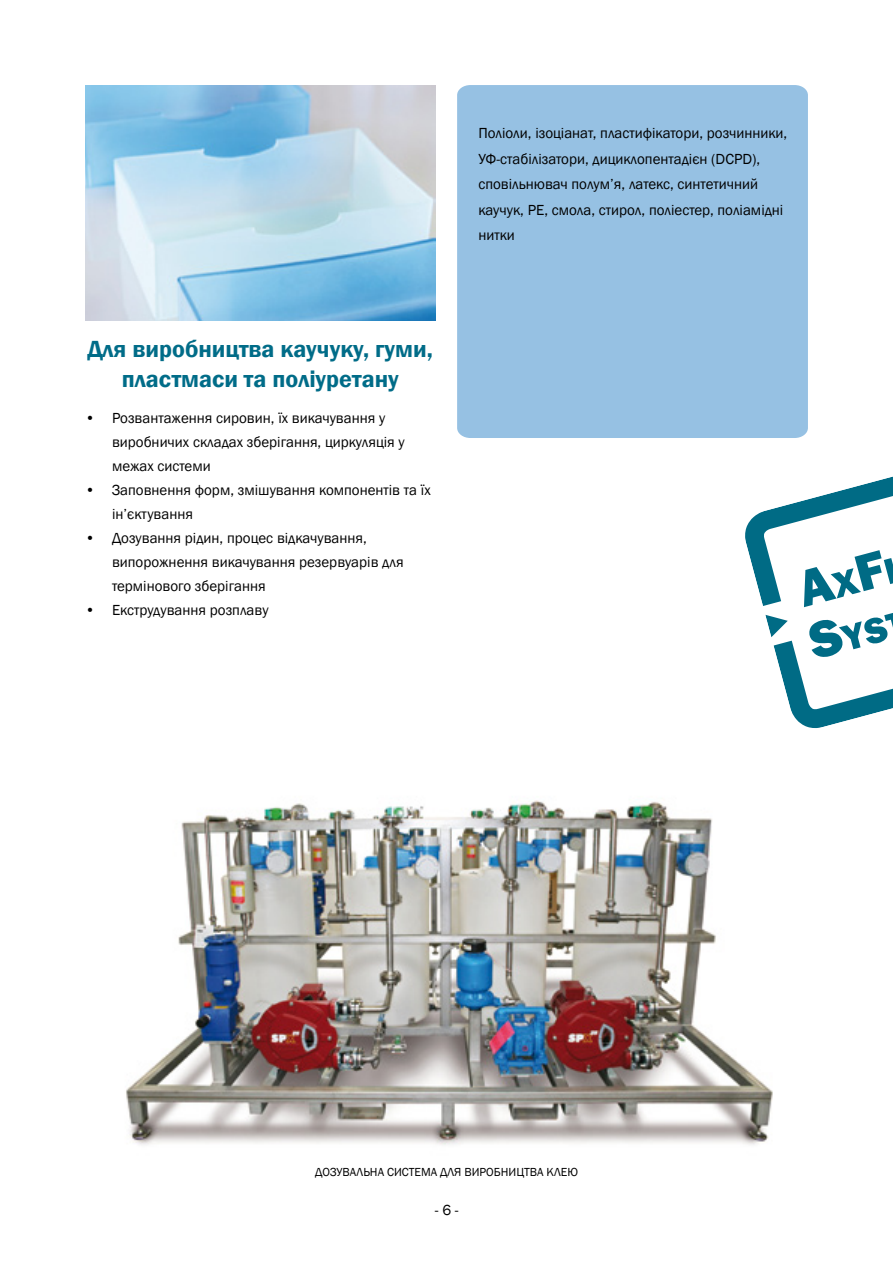
<style>
.page{position:relative;width:893px;height:1263px;background:#fff}
.page>*{position:absolute;margin:0;border:0;box-sizing:border-box;transform-origin:0 0}
.t1{font:600 24px/30px "Franklin Gothic";color:#006c88;text-align:center}
.t2{font:15px/24px "Franklin Gothic";color:#000}
.t3{font:12px "Franklin Gothic";color:#000}
</style>
<div class="page">
<img style="left:85px;top:85px;width:351px;height:235px">
<div style="left:457px;top:85px;width:351px;height:353px;background:#96c1e3"></div>
<img style="left:126px;top:800px;width:647px;height:345px">
<svg style="left:745px;top:476px;width:148px;height:252px"></svg>
<h1 class="t1" style="left:88px;top:334px;width:347px">Для виробництва каучуку, гуми, пластмаси та поліуретану</h1>
<p class="t2" style="left:112px;top:406px;width:294px;text-indent:-27px">• Розвантаження сировин, їх викачування у виробничих складах зберігання, циркуляція у межах системи</p>
<p class="t2" style="left:112px;top:478px;width:320px;text-indent:-27px">• Заповнення форм, змішування компонентів та їх ін’єктування</p>
<p class="t2" style="left:112px;top:526px;width:293px;text-indent:-27px">• Дозування рідин, процес відкачування, випорожнення викачування резервуарів для термінового зберігання</p>
<p class="t2" style="left:85px;top:598px;width:185px">• Екструдування розплаву</p>
<p class="t2" style="left:478px;top:121px;width:310px;line-height:25.5px">Поліоли, ізоціанат, пластифікатори, розчинники, УФ-стабілізатори, дициклопентадієн (DCPD), сповільнювач полум’я, латекс, синтетичний каучук, PE, смола, стирол, поліестер, поліамідні нитки</p>
<p class="t3" style="left:315px;top:1165px;width:102px">Дозувальна систем</p>
<p class="t3" style="left:431px;top:1165px;width:149px">а длявиробництва клею</p>
<p class="t2" style="left:435px;top:1199px;width:25px">-6-</p>
</div>
